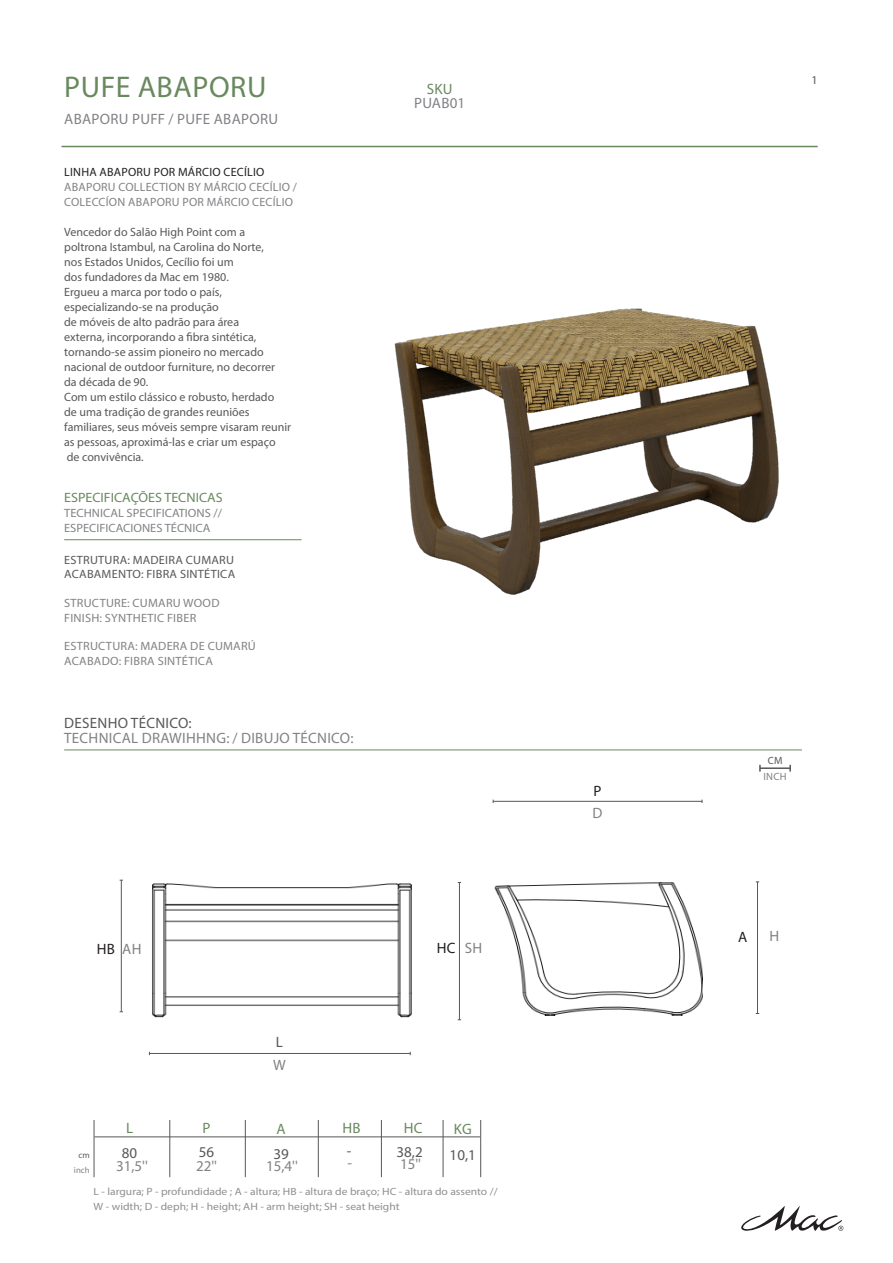
<style>
.page{position:relative;width:893px;height:1263px;background:#fff}
.page>*{position:absolute;margin:0;border:0;box-sizing:border-box;transform-origin:0 0}
.text{font:30px "Myriad Pro";letter-spacing:.02em;color:#69895e}
.text-2{font:15px "Myriad Pro";letter-spacing:.02em;color:#808285}
.text-3{font:15px "Myriad Pro";letter-spacing:.02em;color:#57585a}
.text-4{font:15px "Myriad Pro";letter-spacing:.02em;color:#69895e}
.text-5{font:15px "Myriad Pro";color:#231f20}
.t1{font:13.5px "Myriad Pro";color:#69895e;scale:1.04 1}
.text-6{font:12px "Myriad Pro";color:#57585a}
.text-7{font:12px "Myriad Pro";letter-spacing:.02em;color:#808285}
.text-8{font:12px "Myriad Pro";color:#808285;scale:1.04 1}
.text-9{font:12px "Myriad Pro";letter-spacing:.02em;color:#57585a}
.text-10{font:12px "Myriad Pro";letter-spacing:.02em;color:#231f20}
.t2{font:10.5px "Myriad Pro";color:#8d8f92;scale:1.1 1}
.text-11{font:10.5px "Myriad Pro";color:#808285}
.text-12{font:10.5px "Myriad Pro";color:#57585a}
.text-13{font:8.7px "Myriad Pro";color:#808285}
.text-14{font:8.7px "Myriad Pro";color:#57585a}
</style>
<div class="page">
<hr style="left:62px;top:146px;width:756px;height:1px;background:#69895e">
<svg style="left:741px;top:1206px;width:102px;height:25px"></svg>
<hr style="left:64px;top:750px;width:738px;height:1px;background:#69895e">
<hr style="left:64px;top:539px;width:237px;height:1px;background:#69895e">
<hr style="left:149px;top:1053px;width:261px;height:1px;background:#57585a">
<hr style="left:757px;top:882px;width:1px;height:131px;background:#57585a">
<hr style="left:493px;top:801px;width:209px;height:1px;background:#57585a">
<hr style="left:760px;top:767px;width:30px;height:2px;background:#57585a">
<hr style="left:94px;top:1136px;width:386px;height:1px;background:#57585a">
<hr style="left:169px;top:1120px;width:1px;height:57px;background:#57585a">
<hr style="left:245px;top:1120px;width:1px;height:57px;background:#57585a">
<hr style="left:318px;top:1120px;width:1px;height:57px;background:#57585a">
<hr style="left:94px;top:1120px;width:1px;height:57px;background:#57585a">
<hr style="left:381px;top:1120px;width:1px;height:57px;background:#57585a">
<hr style="left:443px;top:1120px;width:1px;height:57px;background:#57585a">
<hr style="left:480px;top:1120px;width:1px;height:57px;background:#57585a">
<hr style="left:459px;top:882px;width:1px;height:138px;background:#57585a">
<hr style="left:121px;top:880px;width:1px;height:132px;background:#57585a">
<img style="left:394px;top:308px;width:385px;height:287px">
<img style="left:152px;top:883px;width:260px;height:135px">
<img style="left:494px;top:882px;width:208px;height:134px">
<p class="text" style="left:64px;top:69px;width:204px">PUFE ABAPORU</p>
<p class="text-2" style="left:64px;top:110px;width:215px">ABAPORU PUFF / PUFE ABAPORU</p>
<p class="text-10" style="left:64px;top:164px;width:202px">LINHA ABAPORU POR MÁRCIO CECÍLIO</p>
<p class="text-7" style="left:64px;top:179px;width:234px">ABAPORU COLLECTION BY MÁRCIO CECÍLIO /</p>
<p class="text-7" style="left:64px;top:194px;width:230px">COLECCÍON ABAPORU POR MÁRCIO CECÍLIO</p>
<p class="text-6" style="left:64px;top:224px;width:182px">Vencedor do Salão High Point com a</p>
<p class="text-6" style="left:64px;top:239px;width:201px">poltrona Istambul, na Carolina do Norte,</p>
<p class="text-6" style="left:64px;top:254px;width:171px">nos Estados Unidos, Cecílio foi um</p>
<p class="text-6" style="left:64px;top:269px;width:166px">dos fundadores da Mac em 1980.</p>
<p class="text-6" style="left:64px;top:284px;width:159px">Ergueu a marca por todo o país,</p>
<p class="text-6" style="left:64px;top:299px;width:156px">especializando-se na produção</p>
<p class="text-6" style="left:64px;top:314px;width:176px">de móveis de alto padrão para área</p>
<p class="text-6" style="left:64px;top:329px;width:194px">externa, incorporando a fibra sintética,</p>
<p class="text-6" style="left:64px;top:344px;width:201px">tornando-se assim pioneiro no mercado</p>
<p class="text-6" style="left:64px;top:359px;width:212px">nacional de outdoor furniture, no decorrer</p>
<p class="text-6" style="left:64px;top:374px;width:86px">da década de 90.</p>
<p class="text-6" style="left:64px;top:389px;width:212px">Com um estilo clássico e robusto, herdado</p>
<p class="text-6" style="left:64px;top:404px;width:187px">de uma tradição de grandes reuniões</p>
<p class="text-6" style="left:64px;top:419px;width:229px">familiares, seus móveis sempre visaram reunir</p>
<p class="text-6" style="left:64px;top:434px;width:213px">as pessoas, aproximá-las e criar um espaço</p>
<p class="text-6" style="left:67px;top:449px;width:79px">de convivência.</p>
<p class="t1" style="left:64px;top:489px;width:154px">ESPECIFICAÇÕES TECNICAS</p>
<p class="text-8" style="left:64px;top:506px;width:153px">TECHNICAL SPECIFICATIONS //</p>
<p class="text-8" style="left:64px;top:521px;width:142px">ESPECIFICACIONES TÉCNICA</p>
<p class="text-9" style="left:64px;top:553px;width:171px">ESTRUTURA: MADEIRA CUMARU</p>
<p class="text-9" style="left:64px;top:567px;width:173px">ACABAMENTO: FIBRA SINTÉTICA</p>
<p class="text-7" style="left:64px;top:596px;width:157px">STRUCTURE: CUMARU WOOD</p>
<p class="text-7" style="left:64px;top:610px;width:134px">FINISH: SYNTHETIC FIBER</p>
<p class="text-7" style="left:64px;top:639px;width:193px">ESTRUCTURA: MADERA DE CUMARÚ</p>
<p class="text-7" style="left:64px;top:653px;width:150px">ACABADO: FIBRA SINTÉTICA</p>
<p class="text-3" style="left:64px;top:714px;width:129px">DESENHO TÉCNICO:</p>
<p class="text-2" style="left:64px;top:729px;width:291px">TECHNICAL DRAWIHHNG: / DIBUJO TÉCNICO:</p>
<p class="text-4" style="left:427px;top:80px;width:27px">SKU</p>
<p class="text-2" style="left:414px;top:94px;width:52px">PUAB01</p>
<p class="text-5" style="left:97px;top:940px;width:20px">HB</p>
<p class="text-2" style="left:122px;top:940px;width:21px">AH</p>
<p class="text-5" style="left:437px;top:938px;width:20px">HC</p>
<p class="text-2" style="left:465px;top:939px;width:19px">SH</p>
<p class="text-3" style="left:276px;top:1032px;width:9px">L</p>
<p class="text-2" style="left:273px;top:1056px;width:14px">W</p>
<p class="text-4" style="left:342px;top:1118px;width:20px">HB</p>
<p class="text-4" style="left:404px;top:1118px;width:20px">HC</p>
<p class="text-3" style="left:347px;top:1143px;width:6px">-</p>
<p class="text-2" style="left:348px;top:1154px;width:6px">-</p>
<p class="text-4" style="left:203px;top:1118px;width:9px">P</p>
<p class="text-3" style="left:199px;top:1143px;width:17px">56</p>
<p class="text-4" style="left:126px;top:1119px;width:9px">L</p>
<p class="text-3" style="left:122px;top:1143px;width:17px">80</p>
<p class="text-4" style="left:454px;top:1120px;width:19px">KG</p>
<p class="text-3" style="left:450px;top:1146px;width:28px">10,1</p>
<p class="text-4" style="left:276px;top:1120px;width:11px">A</p>
<p class="text-3" style="left:273px;top:1144px;width:17px">39</p>
<p class="text-3" style="left:397px;top:1143px;width:28px">38,2</p>
<p class="text-2" style="left:400px;top:1155px;width:23px">15''</p>
<p class="text-14" style="left:78px;top:1149px;width:13px">cm</p>
<p class="text-13" style="left:74px;top:1164px;width:17px">inch</p>
<p class="text-2" style="left:116px;top:1157px;width:33px">31,5''</p>
<p class="text-2" style="left:196px;top:1157px;width:23px">22''</p>
<p class="text-2" style="left:266px;top:1157px;width:33px">15,4''</p>
<p class="t2" style="left:94px;top:1185px;width:369px">L - largura; P - profundidade ; A - altura; HB - altura de braço; HC - altura do assento //</p>
<p class="t2" style="left:94px;top:1200px;width:280px">W - width; D - deph; H - height; AH - arm height; SH - seat height</p>
<p class="text-5" style="left:594px;top:782px;width:9px">P</p>
<p class="text-2" style="left:593px;top:804px;width:11px">D</p>
<p class="text-6" style="left:811px;top:72px;width:8px">1</p>
<p class="text-12" style="left:768px;top:754px;width:16px">CM</p>
<p class="text-11" style="left:764px;top:770px;width:24px">INCH</p>
<p class="text-5" style="left:738px;top:928px;width:11px">A</p>
<p class="text-2" style="left:769px;top:927px;width:11px">H</p>
</div>
